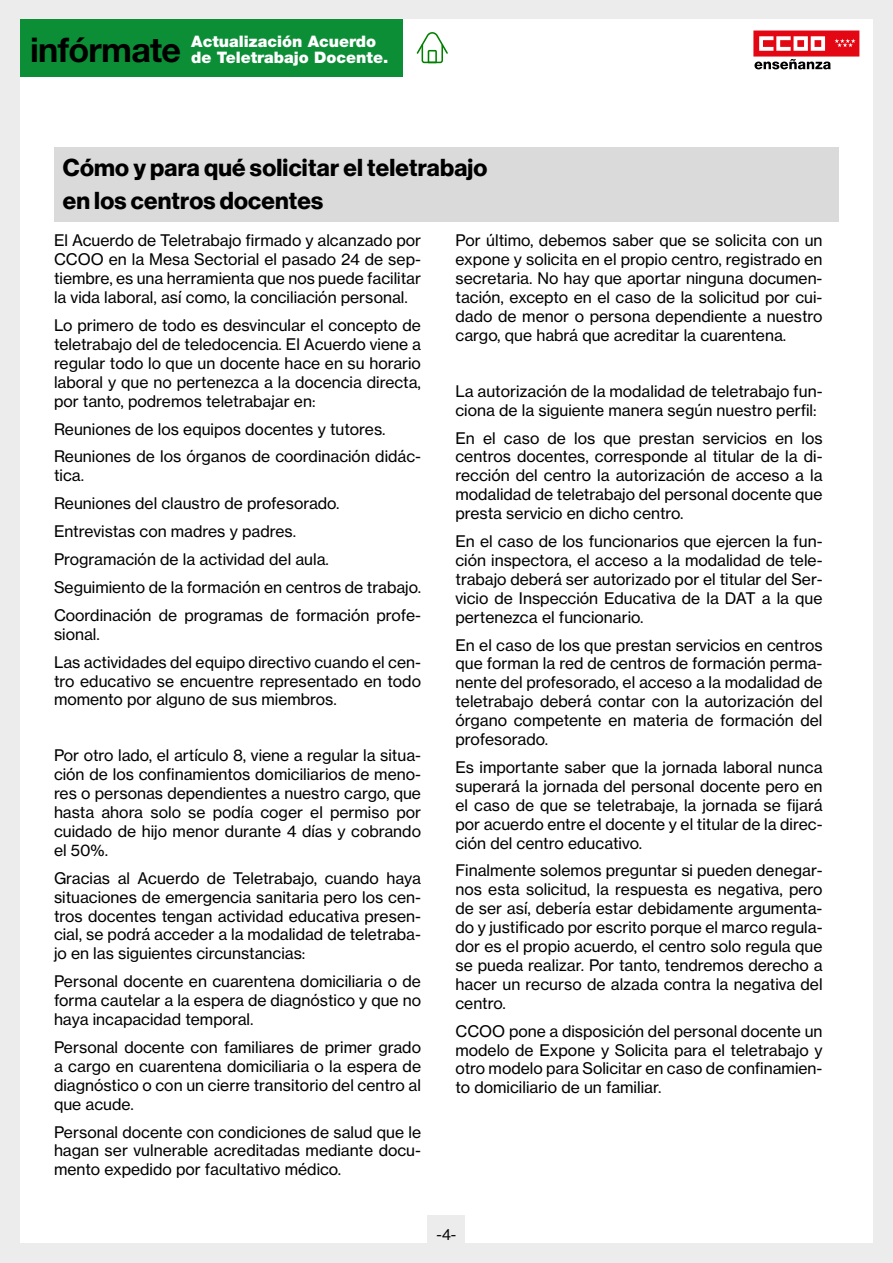
<style>
.page{position:relative;width:893px;height:1263px;background:#fff}
.page>*{position:absolute;margin:0;border:0;box-sizing:border-box;transform-origin:0 0}
.t1{font:700 34.05px "Helvetica Neue";letter-spacing:-.02em;color:#000}
.t2{font:700 24px/33px "Volta Modern Display 75";letter-spacing:.01em;color:#000}
.t3{font:900 15.9px/15.9px "Helvetica Neue";color:#fff}
.t4{font:15.75px/18.9px "Volta Modern Text 55 Roman";color:#000;text-align:justify}
.t5{font:15.75px "Volta Modern Display 55 Roman";color:#000}
</style>
<div class="page">
<div style="left:0;top:0;width:20px;height:1263px;background:#ececec"></div>
<div style="left:873px;top:0;width:20px;height:1263px;background:#ececec"></div>
<div style="left:4px;top:1243px;width:889px;height:20px;background:#ececec"></div>
<div style="left:4px;top:0;width:889px;height:19px;background:#ececec"></div>
<div style="left:20px;top:19px;width:382px;height:57px;background:#0b8e36"></div>
<svg style="left:753px;top:31px;width:106px;height:38px"></svg>
<svg style="left:417px;top:32px;width:31px;height:31px"></svg>
<div style="left:428px;top:1215px;width:37px;height:38px;background:#ececec"></div>
<div style="left:54px;top:147px;width:784px;height:41px;background:#dadada"></div>
<div style="left:54px;top:180px;width:784px;height:41px;background:#dadada"></div>
<h1 class="t1" style="left:30px;top:28px;width:153px">infórmate</h1>
<p class="t3" style="left:191px;top:33px;width:199px">Actualización Acuerdo de Teletrabajo Docente.</p>
<h2 class="t2" style="left:63px;top:151px;width:426px">Cómo y para qué solicitar el teletrabajo en los centros docentes</h2>
<p class="t4" style="left:54px;top:231px;width:369px">El Acuerdo de Teletrabajo firmado y alcanzado por CCOO en la Mesa Sectorial el pasado 24 de sep&shy;tiembre, es una herramienta que nos puede facilitar la vida laboral, así como, la conciliación personal.</p>
<p class="t4" style="left:54px;top:316px;width:369px">Lo primero de todo es desvincular el concepto de teletrabajo del de teledocencia. El Acuerdo viene a regular todo lo que un docente hace en su horario laboral y que no pertenezca a la docencia directa, por tanto, podremos teletrabajar en:</p>
<p class="t4" style="left:54px;top:415px;width:369px;line-height:27.9px">Reuniones de los equipos docentes y tutores.<br>Reuniones de los órganos de coordinación didác-</p>
<p class="t4" style="left:54px;top:462px;width:369px;line-height:27.9px;text-align:left">tica.<br>Reuniones del claustro de profesorado.<br>Entrevistas con madres y padres.<br>Programación de la actividad del aula.<br>Seguimiento de la formación en centros de trabajo.<br>Coordinación de programas de formación profe-</p>
<p class="t4" style="left:54px;top:620px;width:369px;line-height:27.9px">sional.<br>Las actividades del equipo directivo cuando el cen-</p>
<p class="t4" style="left:54px;top:671px;width:369px">tro educativo se encuentre representado en todo momento por alguno de sus miembros.</p>
<p class="t4" style="left:54px;top:746px;width:369px">Por otro lado, el artículo 8, viene a regular la situa&shy;ción de los confinamientos domiciliarios de meno&shy;res o personas dependientes a nuestro cargo, que hasta ahora solo se podía coger el permiso por cuidado de hijo menor durante 4 días y cobrando el 50%.</p>
<p class="t4" style="left:54px;top:868px;width:369px">Gracias al Acuerdo de Teletrabajo, cuando haya situaciones de emergencia sanitaria pero los cen&shy;tros docentes tengan actividad educativa presen&shy;cial, se podrá acceder a la modalidad de teletraba&shy;jo en las siguientes circunstancias:</p>
<p class="t4" style="left:54px;top:972px;width:369px">Personal docente en cuarentena domiciliaria o de forma cautelar a la espera de diagnóstico y que no haya incapacidad temporal.</p>
<p class="t4" style="left:54px;top:1038px;width:369px">Personal docente con familiares de primer grado a cargo en cuarentena domiciliaria o la espera de diagnóstico o con un cierre transitorio del centro al que acude.</p>
<p class="t4" style="left:54px;top:1122px;width:369px">Personal docente con condiciones de salud que le hagan ser vulnerable acreditadas mediante docu&shy;mento expedido por facultativo médico.</p>
<p class="t4" style="left:455px;top:231px;width:369px">Por último, debemos saber que se solicita con un expone y solicita en el propio centro, registrado en secretaria. No hay que aportar ninguna documen&shy;tación, excepto en el caso de la solicitud por cui&shy;dado de menor o persona dependiente a nuestro cargo, que habrá que acreditar la cuarentena.</p>
<p class="t4" style="left:455px;top:381px;width:369px">La autorización de la modalidad de teletrabajo fun&shy;ciona de la siguiente manera según nuestro perfil:</p>
<p class="t4" style="left:455px;top:428px;width:369px">En el caso de los que prestan servicios en los centros docentes, corresponde al titular de la di&shy;rección del centro la autorización de acceso a la modalidad de teletrabajo del personal docente que presta servicio en dicho centro.</p>
<p class="t4" style="left:455px;top:532px;width:369px">En el caso de los funcionarios que ejercen la fun&shy;ción inspectora, el acceso a la modalidad de tele&shy;trabajo deberá ser autorizado por el titular del Ser&shy;vicio de Inspección Educativa de la DAT a la que pertenezca el funcionario.</p>
<p class="t4" style="left:455px;top:635px;width:369px">En el caso de los que prestan servicios en centros que forman la red de centros de formación perma&shy;nente del profesorado, el acceso a la modalidad de teletrabajo deberá contar con la autorización del órgano competente en materia de formación del profesorado.</p>
<p class="t4" style="left:455px;top:758px;width:369px">Es importante saber que la jornada laboral nunca superará la jornada del personal docente pero en el caso de que se teletrabaje, la jornada se fijará por acuerdo entre el docente y el titular de la direc&shy;ción del centro educativo.</p>
<p class="t4" style="left:455px;top:861px;width:369px">Finalmente solemos preguntar si pueden denegar&shy;nos esta solicitud, la respuesta es negativa, pero de ser así, debería estar debidamente argumenta&shy;do y justificado por escrito porque el marco regula&shy;dor es el propio acuerdo, el centro solo regula que se pueda realizar. Por tanto, tendremos derecho a hacer un recurso de alzada contra la negativa del centro.</p>
<p class="t4" style="left:455px;top:1021px;width:369px">CCOO pone a disposición del personal docente un modelo de Expone y Solicita para el teletrabajo y otro modelo para Solicitar en caso de confinamien&shy;to domiciliario de un familiar.</p>
<p class="t5" style="left:437px;top:1225px;width:21px">-4-</p>
</div>
